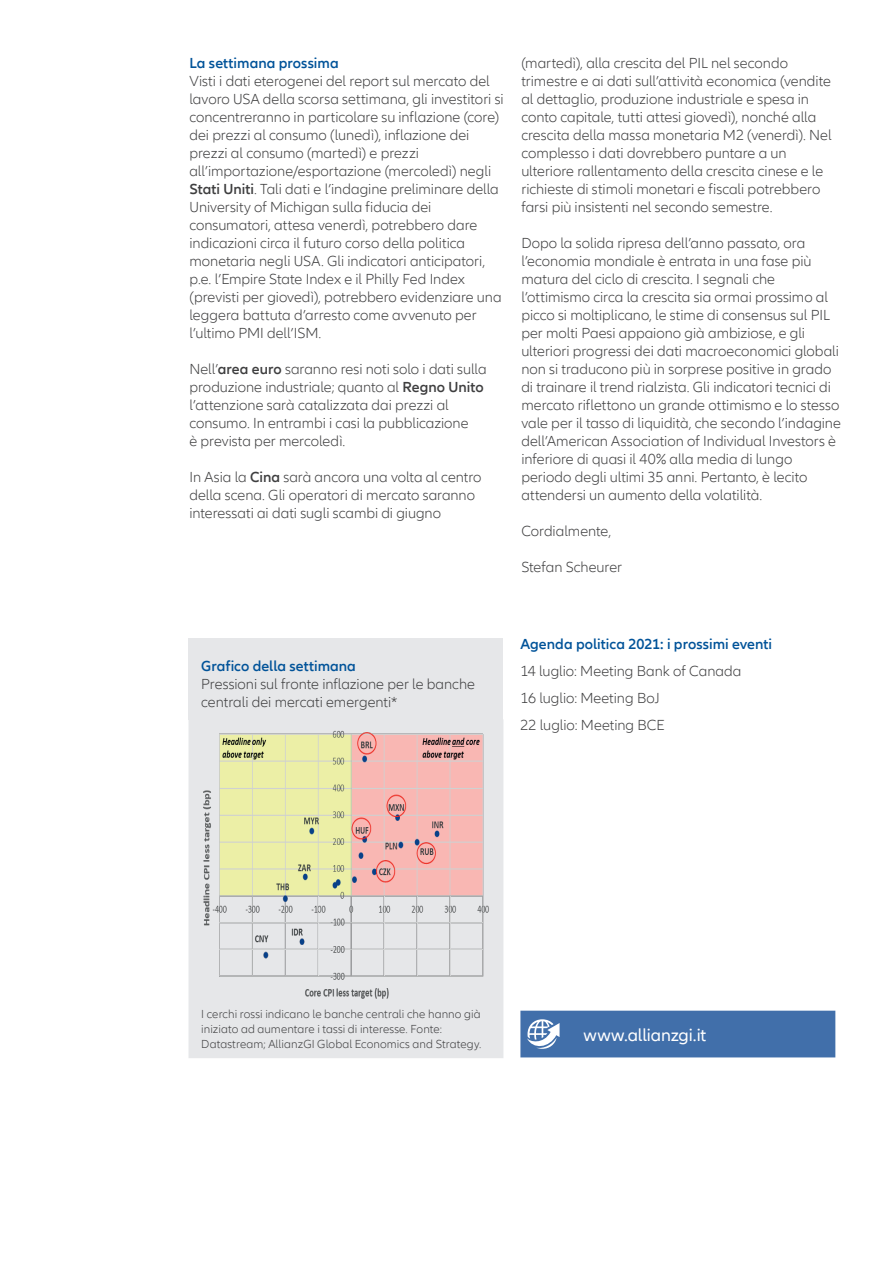
<style>
.page{position:relative;width:893px;height:1263px;background:#fff}
.page>*{position:absolute;margin:0;border:0;box-sizing:border-box;transform-origin:0 0}
.t1{font:18px "Allianz Neo";letter-spacing:-.01em;color:#fff}
.t2{font:300 15px/18px "Allianz Neo";color:#3e3e3f}
.t3{font:600 15px "Allianz Neo";letter-spacing:.005em;color:#015399}
.t4{font:300 12px/15px "Allianz Neo";letter-spacing:.005em;color:#3e3e3f}
.s1{font-weight:600}
</style>
<div class="page">
<div style="left:520px;top:1011px;width:315px;height:46px;background:#416faa"></div>
<div style="left:189px;top:638px;width:314px;height:81px;background:#e6e7e9"></div>
<div style="left:189px;top:719px;width:314px;height:339px;background:#e6e7e9"></div>
<img style="left:194px;top:724px;width:303px;height:276px">
<p class="t3" style="left:189px;top:55px;width:151px">La settimana prossima</p>
<p class="t2" style="left:189px;top:73px;width:316px">Visti i dati eterogenei del report sul mercato del lavoro USA della scorsa settimana, gli investitori si concentreranno in particolare su inflazione (core) dei prezzi al consumo (lunedì), inflazione dei prezzi al consumo (martedì) e prezzi all’importazione/esportazione (mercoledì) negli <span class="s1">Stati Uniti</span>. Tali dati e l’indagine preliminare della University of Michigan sulla fiducia dei consumatori, attesa venerdì, potrebbero dare indicazioni circa il futuro corso della politica monetaria negli USA. Gli indicatori anticipatori, p.e. l’Empire State Index e il Philly Fed Index (previsti per giovedì), potrebbero evidenziare una leggera battuta d’arresto come avvenuto per l’ultimo PMI dell’ISM.</p>
<p class="t2" style="left:189px;top:361px;width:299px">Nell’<span class="s1">area euro</span> saranno resi noti solo i dati sulla produzione industriale; quanto al <span class="s1">Regno Unito </span>l’attenzione sarà catalizzata dai prezzi al consumo. In entrambi i casi la pubblicazione<br>è prevista per mercoledì.</p>
<p class="t2" style="left:189px;top:469px;width:294px">In Asia la <span class="s1">Cina</span> sarà ancora una volta al centro della scena. Gli operatori di mercato saranno interessati ai dati sugli scambi di giugno</p>
<p class="t2" style="left:521px;top:55px;width:312px">(martedì), alla crescita del PIL nel secondo trimestre e ai dati sull’attività economica (vendite al dettaglio, produzione industriale e spesa in conto capitale, tutti attesi giovedì), nonché alla crescita della massa monetaria M2 (venerdì). Nel complesso i dati dovrebbero puntare a un ulteriore rallentamento della crescita cinese e le richieste di stimoli monetari e fiscali potrebbero farsi più insistenti nel secondo semestre.</p>
<p class="t2" style="left:521px;top:235px;width:321px">Dopo la solida ripresa dell’anno passato, ora l’economia mondiale è entrata in una fase più matura del ciclo di crescita. I segnali che l’ottimismo circa la crescita sia ormai prossimo al picco si moltiplicano, le stime di consensus sul PIL per molti Paesi appaiono già ambiziose, e gli ulteriori progressi dei dati macroeconomici globali non si traducono più in sorprese positive in grado di trainare il trend rialzista. Gli indicatori tecnici di mercato riflettono un grande ottimismo e lo stesso vale per il tasso di liquidità, che secondo l’indagine dell’American Association of Individual Investors è inferiore di quasi il 40% alla media di lungo periodo degli ultimi 35 anni. Pertanto, è lecito attendersi un aumento della volatilità.</p>
<p class="t2" style="left:521px;top:523px;width:91px">Cordialmente,</p>
<p class="t2" style="left:521px;top:559px;width:102px">Stefan Scheurer</p>
<p class="t3" style="left:201px;top:657px;width:156px">Grafico della settimana</p>
<p class="t2" style="left:201px;top:675px;width:275px">Pressioni sul fronte inflazione per le banche centrali dei mercati emergenti*</p>
<p class="t3" style="left:520px;top:636px;width:253px">Agenda politica 2021: i prossimi eventi</p>
<p class="t2" style="left:520px;top:658px;width:222px;line-height:27px">14 luglio: Meeting Bank of Canada<br>16 luglio: Meeting BoJ<br>22 luglio: Meeting BCE</p>
<p class="t4" style="left:201px;top:1006px;width:282px">I cerchi rossi indicano le banche centrali che hanno già iniziato ad aumentare i tassi di interesse. Fonte:<br>Datastream; AllianzGI Global Economics and Strategy.</p>
<p class="t1" style="left:583px;top:1025px;width:124px">www.allianzgi.it</p>
</div>
